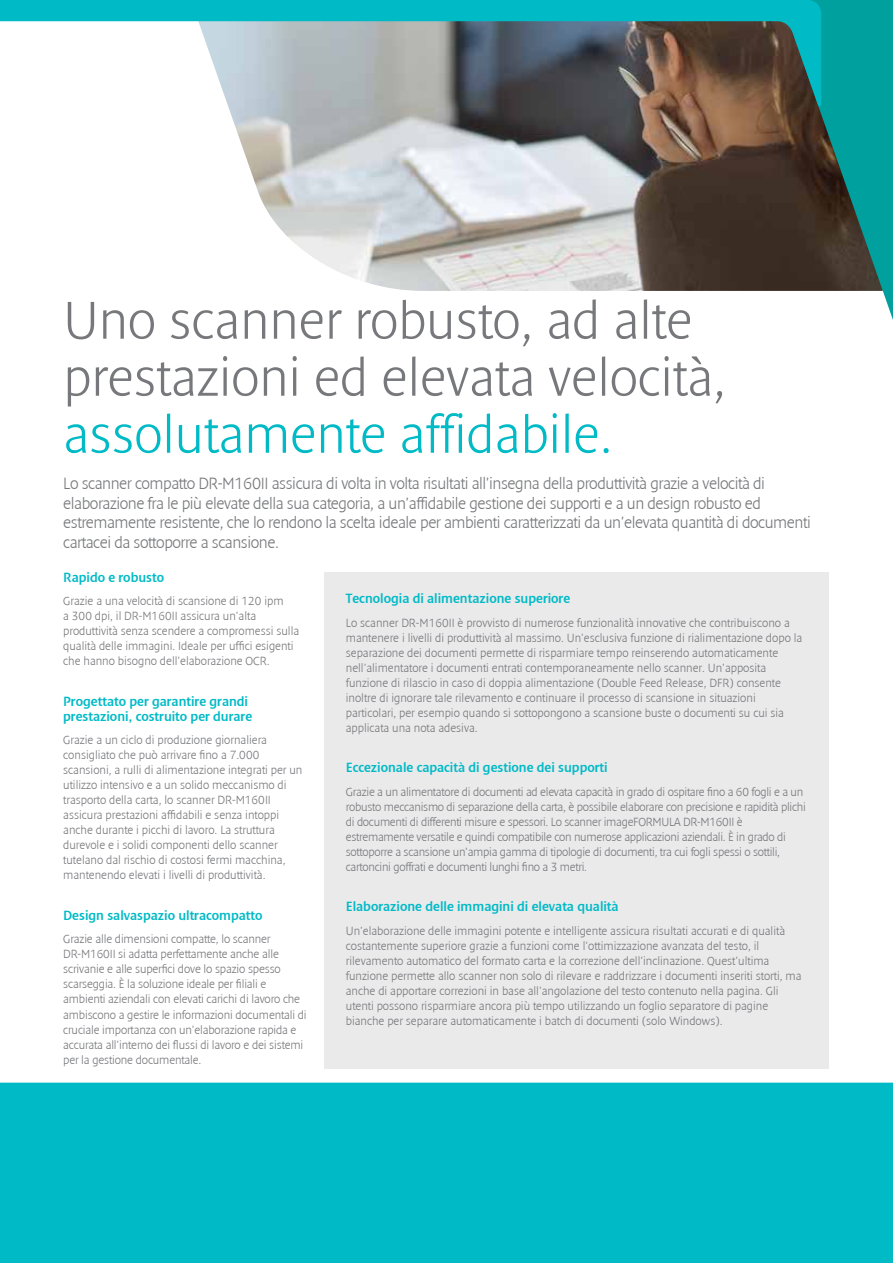
<style>
.page{position:relative;width:893px;height:1263px;background:#fff}
.page>*{position:absolute;margin:0;border:0;box-sizing:border-box;transform-origin:0 0}
.t1{font:300 54px/57px "Denda New";color:#77787b}
.t2{font:300 54px "Denda New";color:#00bac6}
.t3{font:300 16.5px/19.5px "Denda New";letter-spacing:-.025em;color:#77787b}
.t4{font:13.5px/15px "Denda New";color:#00bac6}
.t5{font:300 12px/15px "Denda New";color:#77787b}
.t6{font:300 12px/15px "Denda New";letter-spacing:-.02em;color:#77787b}
</style>
<div class="page">
<img style="left:228px;top:106px;width:549px;height:185px">
<svg style="left:777px;top:0;width:116px;height:320px;background:#357973"></svg>
<svg style="left:0;top:0;width:821px;height:106px"></svg>
<div style="left:325px;top:572px;width:504px;height:496px;background:#eaeaeb"></div>
<svg style="left:0;top:843px;width:893px;height:420px"></svg>
<h1 class="t1" style="left:63px;top:292px;width:664px">Uno scanner robusto, ad alte prestazioni ed elevata velocità,</h1>
<h1 class="t2" style="left:63px;top:405px;width:551px">assolutamente affidabile.</h1>
<p class="t3" style="left:63px;top:474px;width:749px">Lo scanner compatto DR-M160II assicura di volta in volta risultati all'insegna della produttività grazie a velocità di elaborazione fra le più elevate della sua categoria, a un'affidabile gestione dei supporti e a un design robusto ed estremamente resistente, che lo rendono la scelta ideale per ambienti caratterizzati da un'elevata quantità di documenti cartacei da sottoporre a scansione.</p>
<p class="t4" style="left:63px;top:570px;width:102px">Rapido e robusto</p>
<p class="t5" style="left:63px;top:594px;width:237px">Grazie a una velocità di scansione di 120 ipm<br>a 300 dpi, il DR-M160II assicura un'alta produttività senza scendere a compromessi sulla qualità delle immagini. Ideale per uffici esigenti che hanno bisogno dell'elaborazione OCR.</p>
<p class="t4" style="left:63px;top:694px;width:190px">Progettato per garantire grandi prestazioni, costruito per durare</p>
<p class="t5" style="left:63px;top:733px;width:241px">Grazie a un ciclo di produzione giornaliera consigliato che può arrivare fino a 7.000 scansioni, a rulli di alimentazione integrati per un utilizzo intensivo e a un solido meccanismo di trasporto della carta, lo scanner DR-M160II assicura prestazioni affidabili e senza intoppi anche durante i picchi di lavoro. La struttura durevole e i solidi componenti dello scanner tutelano dal rischio di costosi fermi macchina, mantenendo elevati i livelli di produttività.</p>
<p class="t4" style="left:63px;top:908px;width:201px">Design salvaspazio ultracompatto</p>
<p class="t5" style="left:63px;top:932px;width:245px">Grazie alle dimensioni compatte, lo scanner DR-M160II si adatta perfettamente anche alle scrivanie e alle superfici dove lo spazio spesso scarseggia. È la soluzione ideale per filiali e ambienti aziendali con elevati carichi di lavoro che ambiscono a gestire le informazioni documentali di cruciale importanza con un'elaborazione rapida e accurata all'interno dei flussi di lavoro e dei sistemi per la gestione documentale.</p>
<p class="t4" style="left:346px;top:591px;width:226px">Tecnologia di alimentazione superiore</p>
<p class="t5" style="left:346px;top:615px;width:458px">Lo scanner DR-M160II è provvisto di numerose funzionalità innovative che contribuiscono a mantenere i livelli di produttività al massimo. Un'esclusiva funzione di rialimentazione dopo la separazione dei documenti permette di risparmiare tempo reinserendo automaticamente nell'alimentatore i documenti entrati contemporaneamente nello scanner. Un'apposita funzione di rilascio in caso di doppia alimentazione (Double Feed Release, DFR) consente inoltre di ignorare tale rilevamento e continuare il processo di scansione in situazioni particolari, per esempio quando si sottopongono a scansione buste o documenti su cui sia applicata una nota adesiva.</p>
<p class="t4" style="left:346px;top:760px;width:263px">Eccezionale capacità di gestione dei supporti</p>
<p class="t6" style="left:346px;top:784px;width:461px">Grazie a un alimentatore di documenti ad elevata capacità in grado di ospitare fino a 60 fogli e a un robusto meccanismo di separazione della carta, è possibile elaborare con precisione e rapidità plichi di documenti di differenti misure e spessori. Lo scanner imageFORMULA DR-M160II è estremamente versatile e quindi compatibile con numerose applicazioni aziendali. È in grado di sottoporre a scansione un'ampia gamma di tipologie di documenti, tra cui fogli spessi o sottili, cartoncini goffrati e documenti lunghi fino a 3 metri.</p>
<p class="t4" style="left:346px;top:899px;width:274px">Elaborazione delle immagini di elevata qualità</p>
<p class="t5" style="left:346px;top:923px;width:457px">Un'elaborazione delle immagini potente e intelligente assicura risultati accurati e di qualità costantemente superiore grazie a funzioni come l'ottimizzazione avanzata del testo, il rilevamento automatico del formato carta e la correzione dell'inclinazione. Quest'ultima funzione permette allo scanner non solo di rilevare e raddrizzare i documenti inseriti storti, ma anche di apportare correzioni in base all'angolazione del testo contenuto nella pagina. Gli utenti possono risparmiare ancora più tempo utilizzando un foglio separatore di pagine bianche per separare automaticamente i batch di documenti (solo Windows).</p>
</div>
